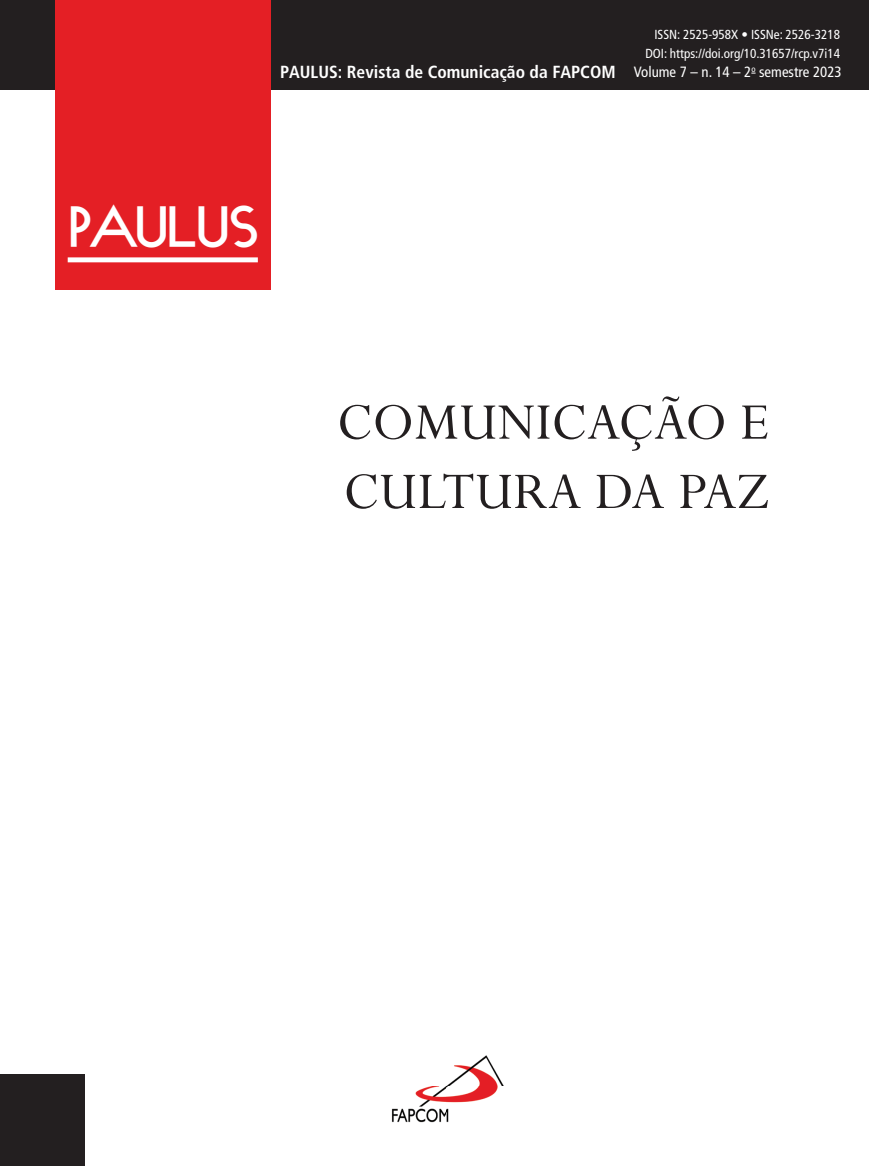
<style>
.page{position:relative;width:869px;height:1166px;background:#fff}
.page>*{position:absolute;margin:0;border:0;box-sizing:border-box;transform-origin:0 0}
.t1{font:57.75px/69.3px "Perpetua Std";color:#231f20}
.t2{font:700 49.88px "Geo";letter-spacing:.01em;color:#fff}
.t3{font:700 condensed 17.5px "Frutiger";color:#fff}
.t4{font:condensed 13.12px/18.2px "Frutiger LT Std";color:#fff;text-align:right}
.s1{font-family:"Frutiger LT Std";font-weight:400;font-size:14.88px}
</style>
<div class="page">
<div style="left:0;top:1074px;width:84px;height:92px;background:#231f20"></div>
<img style="left:391px;top:1055px;width:113px;height:68px">
<div style="left:0;top:0;width:56px;height:90px;background:#231f20"></div>
<div style="left:258px;top:0;width:610px;height:89px;background:#231f20"></div>
<div style="left:56px;top:0;width:214px;height:289px;background:#e41f25"></div>
<div style="left:68px;top:257px;width:190px;height:5px;background:#fff"></div>
<p class="t4" style="left:645px;top:26px;width:196px">ISSN: 2525-958X • ISSNe: 2526-3218<br>DOI: https://doi.org/10.31657/rcp.v7i14</p>
<h3 class="t3" style="left:280px;top:62px;width:563px">PAULUS: Revista de Comunicação da FAPCOM <span class="s1">Volume 7 – n. 14 – 2</span><sup>o</sup> <span class="s1">semestre 2023</span></h3>
<h2 class="t2" style="left:69px;top:193px;width:190px">PAULUS</h2>
<h1 class="t1" style="left:336px;top:389px;width:434px">COMUNICAÇÃO E<br>CULTURA DA PAZ</h1>
</div>
